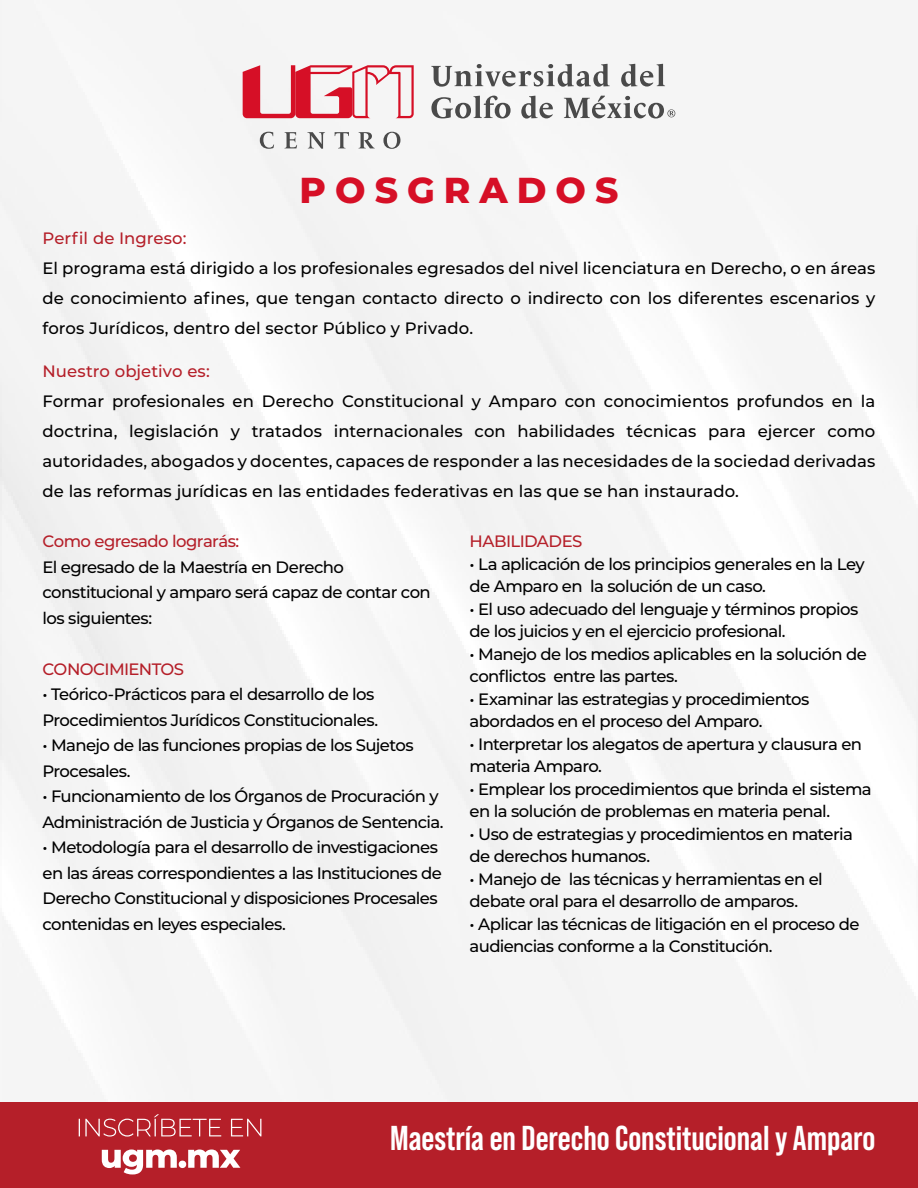
<style>
.page{position:relative;width:918px;height:1188px;background:#fff}
.page>*{position:absolute;margin:0;border:0;box-sizing:border-box;transform-origin:0 0}
.t1{font:800 36px "Montserrat";letter-spacing:.25em;color:#d60f26}
.t2{font:700 34.5px "Bebas Neue Pro";color:#fff}
.t3{font:500 16.5px/22.5px "Montserrat";letter-spacing:-.035em;color:#000}
.t4{font:500 16.5px "Montserrat";letter-spacing:-.03em;color:#b51f29}
.t5{font:500 16.5px "Montserrat";color:#b51f29}
</style>
<div class="page">
<div style="left:0;top:0;width:918px;height:1103px;background:#f5f5f5"></div>
<svg style="left:243px;top:65px;width:171px;height:53px"></svg>
<svg style="left:260px;top:132px;width:14px;height:17px"></svg>
<svg style="left:285px;top:132px;width:12px;height:16px"></svg>
<svg style="left:307px;top:132px;width:18px;height:17px"></svg>
<svg style="left:335px;top:132px;width:14px;height:16px"></svg>
<svg style="left:359px;top:132px;width:16px;height:16px"></svg>
<svg style="left:383px;top:132px;width:17px;height:17px"></svg>
<svg style="left:431px;top:96px;width:80px;height:22px"></svg>
<svg style="left:521px;top:96px;width:32px;height:23px"></svg>
<svg style="left:621px;top:64px;width:44px;height:23px"></svg>
<svg style="left:431px;top:64px;width:179px;height:23px"></svg>
<svg style="left:564px;top:96px;width:111px;height:22px"></svg>
<div style="left:0;top:1103px;width:918px;height:85px;background:#b51f29"></div>
<svg style="left:102px;top:1150px;width:138px;height:24px"></svg>
<svg style="left:79px;top:1114px;width:182px;height:23px"></svg>
<p class="t1" style="left:300px;top:164px;width:320px">POSGRADOS</p>
<p class="t5" style="left:43px;top:227px;width:146px">Perfil de Ingreso:</p>
<p class="t3" style="left:43px;top:253px;width:834px;line-height:30px;text-align:justify">El programa está dirigido a los profesionales egresados del nivel licenciatura en Derecho, o en áreas de conocimiento afines, que tengan contacto directo o indirecto con los diferentes escenarios y foros Jurídicos, dentro del sector Público y Privado.</p>
<p class="t5" style="left:43px;top:359px;width:169px">Nuestro objetivo es:</p>
<p class="t3" style="left:43px;top:385px;width:834px;line-height:30px;text-align:justify">Formar profesionales en Derecho Constitucional y Amparo con conocimientos profundos en la doctrina, legislación y tratados internacionales con habilidades técnicas para ejercer como autoridades, abogados y docentes, capaces de responder a las necesidades de la sociedad derivadas de las reformas jurídicas en las entidades federativas en las que se han instaurado.</p>
<p class="t4" style="left:43px;top:530px;width:198px">Como egresado lograrás:</p>
<p class="t3" style="left:43px;top:554px;width:390px;line-height:25.5px">El egresado de la Maestría en Derecho constitucional y amparo será capaz de contar con los siguientes:</p>
<p class="t4" style="left:43px;top:658px;width:143px">CONOCIMIENTOS</p>
<p class="t3" style="left:43px;top:681px;width:337px;line-height:25.5px">• Teórico-Prácticos para el desarrollo de los<br>Procedimientos Jurídicos Constitucionales.</p>
<p class="t3" style="left:43px;top:732px;width:373px;line-height:25.5px">• Manejo de las funciones propias de los Sujetos<br>Procesales.</p>
<p class="t3" style="left:43px;top:783px;width:403px;line-height:25.5px">• Funcionamiento de los Órganos de Procuración y<br>Administración de Justicia y Órganos de Sentencia.</p>
<p class="t3" style="left:43px;top:834px;width:401px;line-height:25.5px">• Metodología para el desarrollo de investigaciones en las áreas correspondientes a las Instituciones de Derecho Constitucional y disposiciones Procesales contenidas en leyes especiales.</p>
<p class="t4" style="left:470px;top:530px;width:114px">HABILIDADES</p>
<p class="t3" style="left:470px;top:552px;width:397px">• La aplicación de los principios generales en la Ley de Amparo en la solución de un caso.</p>
<p class="t3" style="left:470px;top:597px;width:390px">• El uso adecuado del lenguaje y términos propios de los juicios y en el ejercicio profesional.</p>
<p class="t3" style="left:470px;top:642px;width:399px">• Manejo de los medios aplicables en la solución de conflictos entre las partes.</p>
<p class="t3" style="left:470px;top:687px;width:341px">• Examinar las estrategias y procedimientos abordados en el proceso del Amparo.</p>
<p class="t3" style="left:470px;top:732px;width:394px">• Interpretar los alegatos de apertura y clausura en materia Amparo.</p>
<p class="t3" style="left:470px;top:777px;width:404px">• Emplear los procedimientos que brinda el sistema en la solución de problemas en materia penal.</p>
<p class="t3" style="left:470px;top:822px;width:385px">• Uso de estrategias y procedimientos en materia de derechos humanos.</p>
<p class="t3" style="left:470px;top:867px;width:355px">• Manejo de las técnicas y herramientas en el debate oral para el desarrollo de amparos.</p>
<p class="t3" style="left:470px;top:912px;width:391px">• Aplicar las técnicas de litigación en el proceso de audiencias conforme a la Constitución.</p>
<p class="t2" style="left:390px;top:1118px;width:487px">Maestría en Derecho Constitucional y Amparo</p>
</div>
